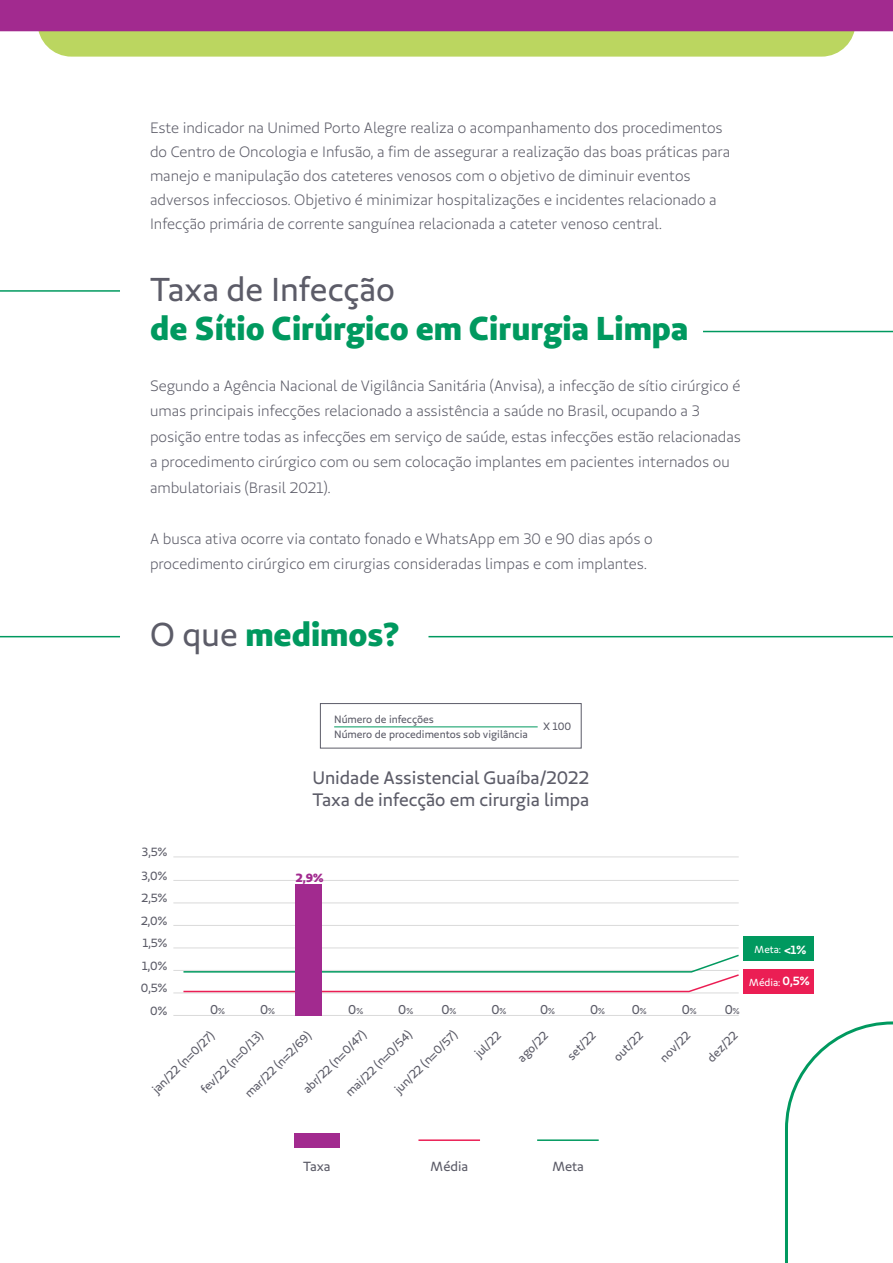
<style>
.page{position:relative;width:893px;height:1263px;background:#fff}
.page>*{position:absolute;margin:0;border:0;box-sizing:border-box;transform-origin:0 0}
.t1{font:700 33px "Unimed Sans 2020 Extra";color:#00995f}
.t2{font:33px "Unimed Sans 2020 Regular";color:#5c5c68}
.t3{font:18px/21.6px "Unimed Sans 2020 Regular";color:#5c5c68}
.t4{font:15px/25.5px "Unimed Sans 2020 Book";color:#5c5c68}
.t5{font:13.2px "Unimed Sans 2020 Regular";color:#5c5c68}
.t6{font:12.75px "Unimed Sans 2020 Regular";color:#5c5c68}
.t7{font:11.85px "Unimed Sans 2020 Regular";color:#5c5c68}
.t8{font:700 11.85px "Unimed Sans 2020 Semi";color:#fff}
.t9{font:700 11.85px "Unimed Sans 2020 Extra";color:#a22a8f}
.t10{font:10.65px/15.8px "Unimed Sans 2020 Regular";color:#5c5c68}
.t11{font:10.2px "Unimed Sans 2020 Regular";color:#fff}
.s1{font-family:"Unimed Sans 2020 Regular";font-weight:400;color:#5c5c68}
.s2{font-size:8.55px}
</style>
<div class="page">
<hr style="left:173px;top:880px;width:566px;height:1px;background:#dadada">
<hr style="left:173px;top:903px;width:566px;height:1px;background:#dadada">
<hr style="left:173px;top:925px;width:566px;height:1px;background:#dadada">
<hr style="left:173px;top:948px;width:566px;height:1px;background:#dadada">
<hr style="left:173px;top:970px;width:566px;height:1px;background:#dadada">
<hr style="left:173px;top:993px;width:566px;height:1px;background:#dadada">
<hr style="left:173px;top:1015px;width:566px;height:1px;background:#dadada">
<svg style="left:0;top:0;width:893px;height:57px;background:#b07982"></svg>
<svg style="left:182px;top:953px;width:557px;height:40px"></svg>
<div style="left:743px;top:937px;width:71px;height:24px;background:#00995f"></div>
<div style="left:743px;top:970px;width:71px;height:24px;background:#eb1e54"></div>
<hr style="left:418px;top:1139px;width:62px;height:2px;background:#eb1e54">
<hr style="left:537px;top:1139px;width:62px;height:2px;background:#00995f">
<div style="left:294px;top:1133px;width:45px;height:14px;background:#a22a8f"></div>
<svg style="left:785px;top:1021px;width:108px;height:242px"></svg>
<hr style="left:703px;top:331px;width:190px;height:1px;background:#00995f">
<hr style="left:0;top:290px;width:120px;height:2px;background:#00995f">
<hr style="left:428px;top:636px;width:465px;height:1px;background:#00995f">
<hr style="left:0;top:636px;width:120px;height:1px;background:#00995f">
<div style="left:295px;top:884px;width:26px;height:131px;background:#a22a8f"></div>
<hr style="left:334px;top:726px;width:204px;height:1px;background:#00995f">
<div style="left:320px;top:703px;width:262px;height:45px;border:1px solid #5c5c68"></div>
<hr style="left:173px;top:857px;width:566px;height:1px;background:#dadada">
<p class="t4" style="left:150px;top:116px;width:582px;line-height:24px">Este indicador na Unimed Porto Alegre realiza o acompanhamento dos procedimentos do Centro de Oncologia e Infusão, a fim de assegurar a realização das boas práticas para manejo e manipulação dos cateteres venosos com o objetivo de diminuir eventos adversos infecciosos. Objetivo é minimizar hospitalizações e incidentes relacionado a Infecção primária de corrente sanguínea relacionada a cateter venoso central.</p>
<h1 class="t2" style="left:150px;top:268px;width:246px">Taxa de Infecção</h1>
<h1 class="t1" style="left:150px;top:306px;width:539px">de Sítio Cirúrgico em Cirurgia Limpa</h1>
<p class="t4" style="left:150px;top:373px;width:593px">Segundo a Agência Nacional de Vigilância Sanitária (Anvisa), a infecção de sítio cirúrgico é umas principais infecções relacionado a assistência a saúde no Brasil, ocupando a 3 posição entre todas as infecções em serviço de saúde, estas infecções estão relacionadas a procedimento cirúrgico com ou sem colocação implantes em pacientes internados ou ambulatoriais (Brasil 2021).</p>
<p class="t4" style="left:150px;top:526px;width:504px">A busca ativa ocorre via contato fonado e WhatsApp em 30 e 90 dias após o procedimento cirúrgico em cirurgias consideradas limpas e com implantes.</p>
<h1 class="t1" style="left:150px;top:612px;width:251px"><span class="s1">O que</span> medimos?</h1>
<p class="t10" style="left:334px;top:711px;width:195px">Número de infecções<br>Número de procedimentos sob vigilância</p>
<p class="t10" style="left:543px;top:718px;width:29px">X 100</p>
<p class="t3" style="left:312px;top:767px;width:278px">Unidade Assistencial Guaíba/2022<br>Taxa de infecção em cirurgia limpa</p>
<p class="t7" style="left:142px;top:844px;width:27px">3,5%</p>
<p class="t7" style="left:141px;top:868px;width:27px">3,0%</p>
<p class="t7" style="left:141px;top:890px;width:27px">2,5%</p>
<p class="t7" style="left:141px;top:913px;width:28px">2,0%</p>
<p class="t7" style="left:143px;top:935px;width:26px">1,5%</p>
<p class="t7" style="left:142px;top:958px;width:26px">1,0%</p>
<p class="t7" style="left:141px;top:980px;width:28px">0,5%</p>
<p class="t7" style="left:150px;top:1003px;width:18px">0%</p>
<p class="t9" style="left:296px;top:870px;width:29px">2,9%</p>
<p class="t6" style="left:210px;top:1002px;width:16px">0<span class="s2">%</span></p>
<p class="t6" style="left:260px;top:1002px;width:16px">0<span class="s2">%</span></p>
<p class="t6" style="left:348px;top:1002px;width:16px">0<span class="s2">%</span></p>
<p class="t6" style="left:398px;top:1002px;width:16px">0<span class="s2">%</span></p>
<p class="t6" style="left:441px;top:1002px;width:16px">0<span class="s2">%</span></p>
<p class="t6" style="left:491px;top:1002px;width:16px">0<span class="s2">%</span></p>
<p class="t6" style="left:540px;top:1002px;width:16px">0<span class="s2">%</span></p>
<p class="t6" style="left:590px;top:1002px;width:16px">0<span class="s2">%</span></p>
<p class="t6" style="left:632px;top:1002px;width:16px">0<span class="s2">%</span></p>
<p class="t6" style="left:682px;top:1002px;width:16px">0<span class="s2">%</span></p>
<p class="t6" style="left:725px;top:1002px;width:16px">0<span class="s2">%</span></p>
<p class="t7" style="left:300px;top:1086px;width:85px;rotate:-45deg">abr/22 (n=0/47)</p>
<p class="t7" style="left:342px;top:1089px;width:90px;rotate:-45deg">mai/22 (n=0/54)</p>
<p class="t7" style="left:391px;top:1086px;width:85px;rotate:-45deg">jun/22 (n=0/57)</p>
<p class="t7" style="left:149px;top:1086px;width:84px;rotate:-45deg">jan/22 (n=0/27)</p>
<p class="t7" style="left:242px;top:1090px;width:90px;rotate:-45deg">mar/22 (n=2/69)</p>
<p class="t7" style="left:471px;top:1050px;width:33px;rotate:-45deg">jul/22</p>
<p class="t7" style="left:514px;top:1054px;width:39px;rotate:-45deg">ago/22</p>
<p class="t7" style="left:564px;top:1052px;width:36px;rotate:-45deg">set/22</p>
<p class="t7" style="left:610px;top:1053px;width:38px;rotate:-45deg">out/22</p>
<p class="t7" style="left:657px;top:1054px;width:39px;rotate:-45deg">nov/22</p>
<p class="t7" style="left:704px;top:1054px;width:39px;rotate:-45deg">dez/22</p>
<p class="t7" style="left:197px;top:1086px;width:84px;rotate:-45deg">fev/22 (n=0/13)</p>
<p class="t8" style="left:784px;top:941px;width:24px">&lt;1%</p>
<p class="t8" style="left:782px;top:973px;width:29px">0,5%</p>
<p class="t11" style="left:754px;top:942px;width:28px">Meta:</p>
<p class="t11" style="left:749px;top:975px;width:33px">Média:</p>
<p class="t5" style="left:303px;top:1158px;width:29px">Taxa</p>
<p class="t5" style="left:430px;top:1158px;width:39px">Média</p>
<p class="t5" style="left:552px;top:1158px;width:33px">Meta</p>
</div>
